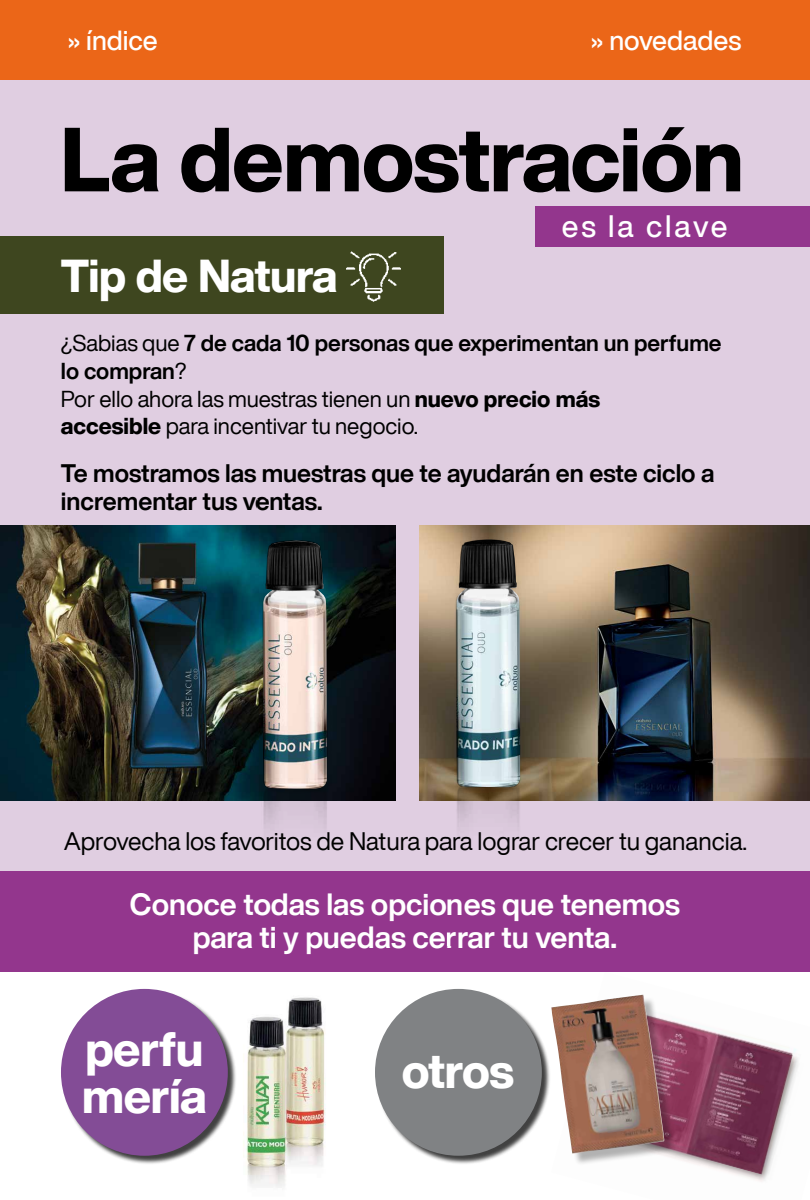
<style>
.page{position:relative;width:810px;height:1200px;background:#fff}
.page>*{position:absolute;margin:0;border:0;box-sizing:border-box;transform-origin:0 0}
.t1{font:800 89.25px "Helvetica Now Display";letter-spacing:-.01em;color:#000}
.t2{font:800 47.25px/47.2px "Helvetica Now Display";letter-spacing:-.01em;color:#fff}
.t3{font:800 45px "Helvetica Now Display";letter-spacing:-.015em;color:#fff}
.t4{font:500 30.22px "Helvetica Now Display";letter-spacing:.1em;color:#fff}
.t5{font:700 30px/33px "Helvetica Now Display";color:#fff;text-align:center}
.t6{font:500 27px "Helvetica Now Display";color:#fff}
.t7{font:700 24.75px/27.8px "Helvetica Now Display";color:#000}
.t8{font:24.75px "Helvetica Now Display";color:#000}
.t9{font:22.5px/27.8px "Helvetica Now Display";color:#000}
.s1{font-weight:700}
.s2{font-weight:800}
</style>
<div class="page">
<img style="left:676px;top:1022px;width:117px;height:153px">
<div style="left:0;top:74px;width:810px;height:850px;background:#e0cee1"></div>
<div style="left:0;top:236px;width:444px;height:78px;background:#3e461f"></div>
<img style="left:311px;top:997px;width:15px;height:169px">
<img style="left:311px;top:998px;width:13px;height:148px">
<img style="left:243px;top:997px;width:68px;height:191px">
<img style="left:248px;top:1018px;width:37px;height:149px">
<div style="left:535px;top:206px;width:275px;height:41px;background:#93368d"></div>
<div style="left:0;top:872px;width:810px;height:100px;background:#93368d"></div>
<img style="left:347px;top:251px;width:54px;height:51px">
<div style="left:553px;top:996px;width:123px;height:170px;background:#000;opacity:.3"></div>
<img style="left:551px;top:995px;width:113px;height:159px">
<img style="left:0;top:525px;width:395px;height:275px">
<img style="left:420px;top:525px;width:390px;height:275px">
<img style="left:258px;top:525px;width:79px;height:347px">
<img style="left:263px;top:541px;width:65px;height:248px">
<img style="left:448px;top:525px;width:81px;height:347px">
<img style="left:457px;top:540px;width:64px;height:247px">
<div style="left:0;top:0;width:810px;height:80px;background:#eb6618"></div>
<div style="left:376px;top:990px;width:175px;height:175px;background:#000;opacity:.75"></div>
<div style="left:375px;top:989px;width:167px;height:167px;background:#808284;border-radius:50%"></div>
<div style="left:62px;top:990px;width:175px;height:175px;background:#000;opacity:.75"></div>
<div style="left:61px;top:989px;width:167px;height:167px;background:#834c96;border-radius:50%"></div>
<p class="t6" style="left:67px;top:22px;width:92px">» índice</p>
<p class="t6" style="left:590px;top:22px;width:152px">» novedades</p>
<h1 class="t1" style="left:60px;top:98px;width:686px">La demostración</h1>
<h3 class="t3" style="left:61px;top:245px;width:278px">Tip de Natura</h3>
<h3 class="t4" style="left:562px;top:206px;width:167px">es la clave</h3>
<p class="t9" style="left:61px;top:329px;width:662px">¿Sabias que <span class="s1">7 de cada 10 personas que experimentan un perfume lo compran</span>?<br>Por ello ahora las muestras tienen un <span class="s2">nuevo precio más<br>accesible</span> para incentivar tu negocio.</p>
<p class="t7" style="left:61px;top:460px;width:655px">Te mostramos las muestras que te ayudarán en este ciclo a incrementar tus ventas.</p>
<p class="t8" style="left:64px;top:824px;width:685px">Aprovecha los favoritos de Natura para lograr crecer tu ganancia.</p>
<h3 class="t5" style="left:130px;top:888px;width:552px">Conoce todas las opciones que tenemos para ti y puedas cerrar tu venta.</h3>
<h2 class="t2" style="left:82px;top:1026px;width:126px">perfu mería</h2>
<h2 class="t2" style="left:402px;top:1047px;width:114px">otros</h2>
</div>
